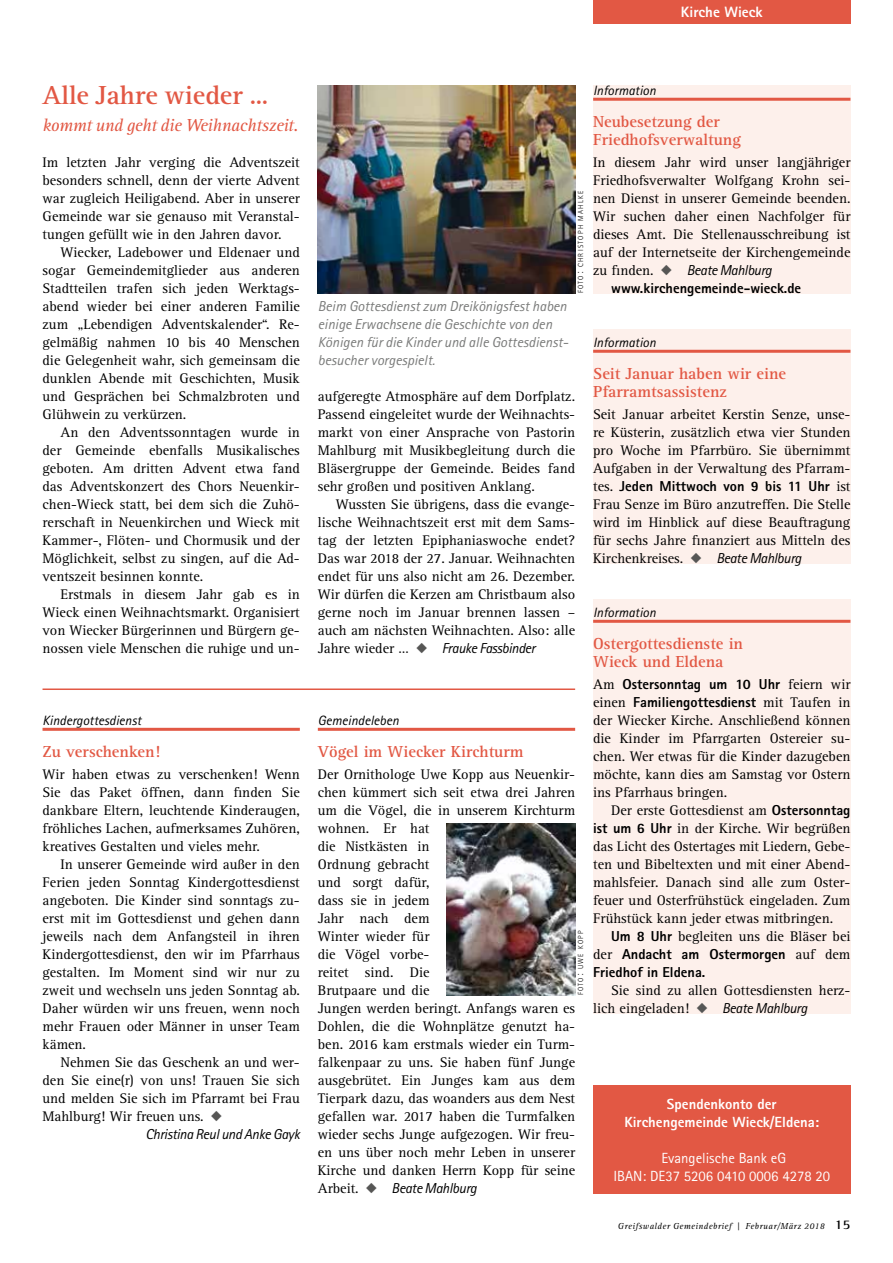
<style>
.page{position:relative;width:893px;height:1263px;background:#fff}
.page>*{position:absolute;margin:0;border:0;box-sizing:border-box;transform-origin:0 0}
.t1{font:700 27px "Rotis Serif";color:#e25844}
.t2{font:italic 18px "Rotis Serif";letter-spacing:-.02em;color:#e25844}
.t3{font:700 16.5px/18px "Rotis Serif";color:#e25844}
.t4{font:800 15px "Rotis Sans Serif";color:#fff}
.t5{font:14.7px/18px "Rotis Sans Serif";color:#fff;text-align:center}
.t6{font:800 14.7px/18px "Rotis Sans Serif";color:#fff;text-align:center}
.t7{font:14.4px/18px "Rotis Serif";color:#000;text-align:justify}
.t8{font:800 14.4px/18px "Rotis Sans Serif";color:#000}
.t9{font:italic 14.4px/18px "Rotis Sans Serif";color:#7a7b7a}
.t10{font:italic 14.4px "Rotis Sans Serif";letter-spacing:-.025em;color:#000}
.t11{font:italic 13.5px "Rotis Sans Serif";color:#000}
.t12{font:italic 9px "Rotis Serif";letter-spacing:.045em;color:#000}
.t13{font:300 7.35px "Rotis Sans Serif";letter-spacing:.17em;color:#000}
.s1{color:#565655}
.s2{font-size:10.5px}
.s3{font-family:"Rotis Serif";font-style:normal}
.s4{font-family:"Rotis Serif";font-weight:400}
.s5{font-weight:400;font-style:italic}
.s6{font-family:"Rotis Sans Serif";font-style:italic}
.s7{font-family:"Rotis Sans Serif";font-weight:800}
.s8{font-family:"Rotis Semi Serif";font-weight:700;font-style:normal;font-size:13.5px}
</style>
<div class="page">
<div style="left:593px;top:0;width:257px;height:23px;background:#e25844"></div>
<hr style="left:43px;top:688px;width:532px;height:2px;background:#e25844">
<div style="left:593px;top:85px;width:257px;height:208px;background:#fdf0eb"></div>
<hr style="left:593px;top:98px;width:257px;height:3px;background:#e25844">
<hr style="left:43px;top:728px;width:257px;height:3px;background:#e25844">
<hr style="left:318px;top:728px;width:257px;height:3px;background:#e25844">
<img style="left:446px;top:823px;width:129px;height:172px">
<img style="left:318px;top:85px;width:257px;height:208px">
<div style="left:593px;top:1085px;width:257px;height:108px;background:#e25844"></div>
<div style="left:593px;top:599px;width:257px;height:414px;background:#fdf0eb"></div>
<hr style="left:593px;top:620px;width:257px;height:3px;background:#e25844">
<div style="left:593px;top:329px;width:257px;height:234px;background:#fdf0eb"></div>
<hr style="left:593px;top:350px;width:257px;height:3px;background:#e25844">
<p class="t4" style="left:681px;top:3px;width:83px">Kirche Wieck</p>
<h1 class="t1" style="left:43px;top:79px;width:227px">Alle Jahre wieder …</h1>
<p class="t2" style="left:43px;top:115px;width:258px">kommt und geht die Weihnachtszeit.</p>
<p class="t7" style="left:43px;top:154px;width:259px">Im letzten Jahr verging die Adventszeit besonders schnell, denn der vierte Advent war zugleich Heiligabend. Aber in unserer Gemeinde war sie genauso mit Veranstal&shy;tungen gefüllt wie in den Jahren davor.</p>
<p class="t7" style="left:43px;top:244px;width:259px;text-indent:18px">Wiecker, Ladebower und Eldenaer und sogar Gemeindemitglieder aus anderen Stadtteilen trafen sich jeden Werktags&shy;abend wieder bei einer anderen Familie zum „Lebendigen Adventskalender“. Re&shy;gelmäßig nahmen 10 bis 40 Menschen die Gelegenheit wahr, sich gemeinsam die dunklen Abende mit Geschichten, Musik und Gesprächen bei Schmalzbroten und Glühwein zu verkürzen.</p>
<p class="t7" style="left:43px;top:424px;width:259px;text-indent:18px">An den Adventssonntagen wurde in der Gemeinde ebenfalls Musikalisches geboten. Am dritten Advent etwa fand das Adventskonzert des Chors Neuenkir&shy;chen-Wieck statt, bei dem sich die Zuhö&shy;rerschaft in Neuenkirchen und Wieck mit Kammer-, Flöten- und Chormusik und der Möglichkeit, selbst zu singen, auf die Ad&shy;ventszeit besinnen konnte.</p>
<p class="t7" style="left:43px;top:586px;width:259px;text-indent:18px">Erstmals in diesem Jahr gab es in Wieck einen Weihnachtsmarkt. Organisiert von Wiecker Bürgerinnen und Bürgern ge&shy;nossen viele Menschen die ruhige und un-</p>
<p class="t11" style="left:43px;top:713px;width:100px">Kindergottesdienst</p>
<p class="t3" style="left:43px;top:743px;width:119px">Zu verschenken!</p>
<p class="t7" style="left:43px;top:766px;width:259px">Wir haben etwas zu verschenken! Wenn Sie das Paket öffnen, dann finden Sie dankbare Eltern, leuchtende Kinderaugen, fröhliches Lachen, aufmerksames Zuhören, kreatives Gestalten und vieles mehr.</p>
<p class="t7" style="left:43px;top:856px;width:259px;text-indent:18px">In unserer Gemeinde wird außer in den Ferien jeden Sonntag Kindergottesdienst angeboten. Die Kinder sind sonntags zu&shy;erst mit im Gottesdienst und gehen dann jeweils nach dem Anfangsteil in ihren Kindergottesdienst, den wir im Pfarrhaus gestalten. Im Moment sind wir nur zu zweit und wechseln uns jeden Sonntag ab.<br>Daher würden wir uns freuen, wenn noch mehr Frauen oder Männer in unser Team kämen.</p>
<p class="t7" style="left:43px;top:1054px;width:259px;text-indent:18px">Nehmen Sie das Geschenk an und wer&shy;den Sie eine(r) von uns! Trauen Sie sich und melden Sie sich im Pfarramt bei Frau Mahlburg! Wir freuen uns. <span class="s1">◆</span></p>
<p class="t10" style="left:146px;top:1126px;width:156px">Christina Reul und Anke Gayk</p>
<p class="t9" style="left:318px;top:297px;width:252px">Beim Gottesdienst zum Dreikönigsfest haben einige Erwachsene die Geschichte von den Königen für die Kinder und alle Gottesdienst&shy;besucher vorgespielt.</p>
<p class="t13" style="left:576px;top:293px;width:104px;rotate:-90deg">foto<span class="s2">:</span> christoph mahlke</p>
<p class="t7" style="left:318px;top:388px;width:259px">aufgeregte Atmosphäre auf dem Dorfplatz.<br>Passend eingeleitet wurde der Weihnachts&shy;markt von einer Ansprache von Pastorin Mahlburg mit Musikbegleitung durch die Bläsergruppe der Gemeinde. Beides fand sehr großen und positiven Anklang.</p>
<p class="t7" style="left:318px;top:496px;width:259px;text-indent:18px">Wussten Sie übrigens, dass die evange&shy;lische Weihnachtszeit erst mit dem Sams&shy;tag der letzten Epiphaniaswoche endet?<br>Das war 2018 der 27. Januar. Weihnachten endet für uns also nicht am 26. Dezember.<br>Wir dürfen die Kerzen am Christbaum also gerne noch im Januar brennen lassen – auch am nächsten Weihnachten. Also: alle</p>
<p class="t10" style="left:318px;top:640px;width:219px"><span class="s3">Jahre wieder …</span> <span class="s1">◆</span> Frauke Fassbinder</p>
<p class="t11" style="left:318px;top:713px;width:82px">Gemeindeleben</p>
<p class="t3" style="left:318px;top:743px;width:207px">Vögel im Wiecker Kirchturm</p>
<p class="t7" style="left:318px;top:766px;width:259px;text-align:left">Der Ornithologe Uwe Kopp aus Neuenkir&shy;chen kümmert sich seit etwa drei Jahren um die Vögel, die in unserem Kirchturm wohnen. Er hat<br>die Nistkästen in<br>Ordnung gebracht<br>und sorgt dafür,<br>dass sie in jedem<br>Jahr nach dem<br>Winter wieder für<br>die Vögel vorbe-<br>reitet sind. Die<br>Brutpaare und die<br>Jungen werden beringt. Anfangs waren es<br>Dohlen, die die Wohnplätze genutzt ha&shy;ben. 2016 kam erstmals wieder ein Turm&shy;falkenpaar zu uns. Sie haben fünf Junge ausgebrütet. Ein Junges kam aus dem<br>Tierpark dazu, das woanders aus dem Nest gefallen war. 2017 haben die Turmfalken wieder sechs Junge aufgezogen. Wir freu&shy;en uns über noch mehr Leben in unserer<br>Kirche und danken Herrn Kopp für seine</p>
<p class="t10" style="left:318px;top:1180px;width:160px"><span class="s3">Arbeit.</span> <span class="s1">◆</span> Beate Mahlburg</p>
<p class="t13" style="left:576px;top:995px;width:66px;rotate:-90deg">foto<span class="s2">:</span> uwe kopp</p>
<p class="t11" style="left:593px;top:83px;width:64px">Information</p>
<p class="t3" style="left:593px;top:113px;width:149px">Neubesetzung der<br>Friedhofsverwaltung</p>
<p class="t7" style="left:593px;top:154px;width:259px">In diesem Jahr wird unser langjähriger Friedhofsverwalter Wolfgang Krohn sei&shy;nen Dienst in unserer Gemeinde beenden.<br>Wir suchen daher einen Nachfolger für dieses Amt. Die Stellenausschreibung ist auf der Internetseite der Kirchengemeinde</p>
<p class="t8" style="left:611px;top:261px;width:192px;text-indent:-18px"><span class="s4">zu finden.</span> <span class="s1">◆</span> <span class="s5">Beate Mahlburg </span>www.kirchengemeinde-wieck.de</p>
<p class="t11" style="left:593px;top:335px;width:64px">Information</p>
<p class="t3" style="left:593px;top:365px;width:195px">Seit Januar haben wir eine<br>Pfarramtsassistenz</p>
<p class="t7" style="left:593px;top:406px;width:259px">Seit Januar arbeitet Kerstin Senze, unse&shy;re Küsterin, zusätzlich etwa vier Stunden pro Woche im Pfarrbüro. Sie übernimmt Aufgaben in der Verwaltung des Pfarram-</p>
<p class="t8" style="left:593px;top:477px;width:259px"><span class="s4">tes.</span> Jeden Mittwoch von 9 bis 11 Uhr <span class="s4">ist</span></p>
<p class="t7" style="left:593px;top:496px;width:259px">Frau Senze im Büro anzutreffen. Die Stelle wird im Hinblick auf diese Beauftragung für sechs Jahre finanziert aus Mitteln des Kirchenkreises. <span class="s1">◆</span> <span class="s6">Beate Mahlburg</span></p>
<p class="t11" style="left:593px;top:605px;width:64px">Information</p>
<p class="t3" style="left:593px;top:635px;width:151px">Ostergottesdienste in<br>Wieck und Eldena</p>
<p class="t8" style="left:593px;top:675px;width:259px"><span class="s4">Am</span> Ostersonntag um 10 Uhr <span class="s4">feiern wir einen</span> Familiengottesdienst <span class="s4">mit Taufen in</span></p>
<p class="t7" style="left:593px;top:712px;width:259px">der Wiecker Kirche. Anschließend können die Kinder im Pfarrgarten Ostereier su&shy;chen. Wer etwas für die Kinder dazugeben möchte, kann dies am Samstag vor Ostern ins Pfarrhaus bringen.</p>
<p class="t7" style="left:593px;top:802px;width:259px;text-indent:18px">Der erste Gottesdienst am <span class="s7">Ostersonntag ist um 6 Uhr</span> in der Kirche. Wir begrüßen das Licht des Ostertages mit Liedern, Gebe&shy;ten und Bibeltexten und mit einer Abend&shy;mahlsfeier. Danach sind alle zum Oster&shy;feuer und Osterfrühstück eingeladen. Zum Frühstück kann jeder etwas mitbringen.</p>
<p class="t7" style="left:611px;top:928px;width:241px"><span class="s7">Um 8 Uhr</span> begleiten uns die Bläser bei</p>
<p class="t8" style="left:593px;top:945px;width:259px"><span class="s4">der</span> Andacht am Ostermorgen <span class="s4">auf dem<br></span>Friedhof in Eldena.</p>
<p class="t7" style="left:593px;top:982px;width:259px;text-indent:18px">Sie sind zu allen Gottesdiensten herz&shy;lich eingeladen! <span class="s1">◆</span> <span class="s6">Beate Mahlburg</span></p>
<p class="t6" style="left:624px;top:1095px;width:196px">Spendenkonto der<br>Kirchengemeinde Wieck/Eldena:</p>
<p class="t5" style="left:613px;top:1149px;width:218px">Evangelische Bank eG<br>IBAN: DE37 5206 0410 0006 4278 20</p>
<p class="t12" style="left:618px;top:1221px;width:234px">Greifswalder Gemeindebrief | Februar/März 2018 <span class="s8">15</span></p>
</div>
